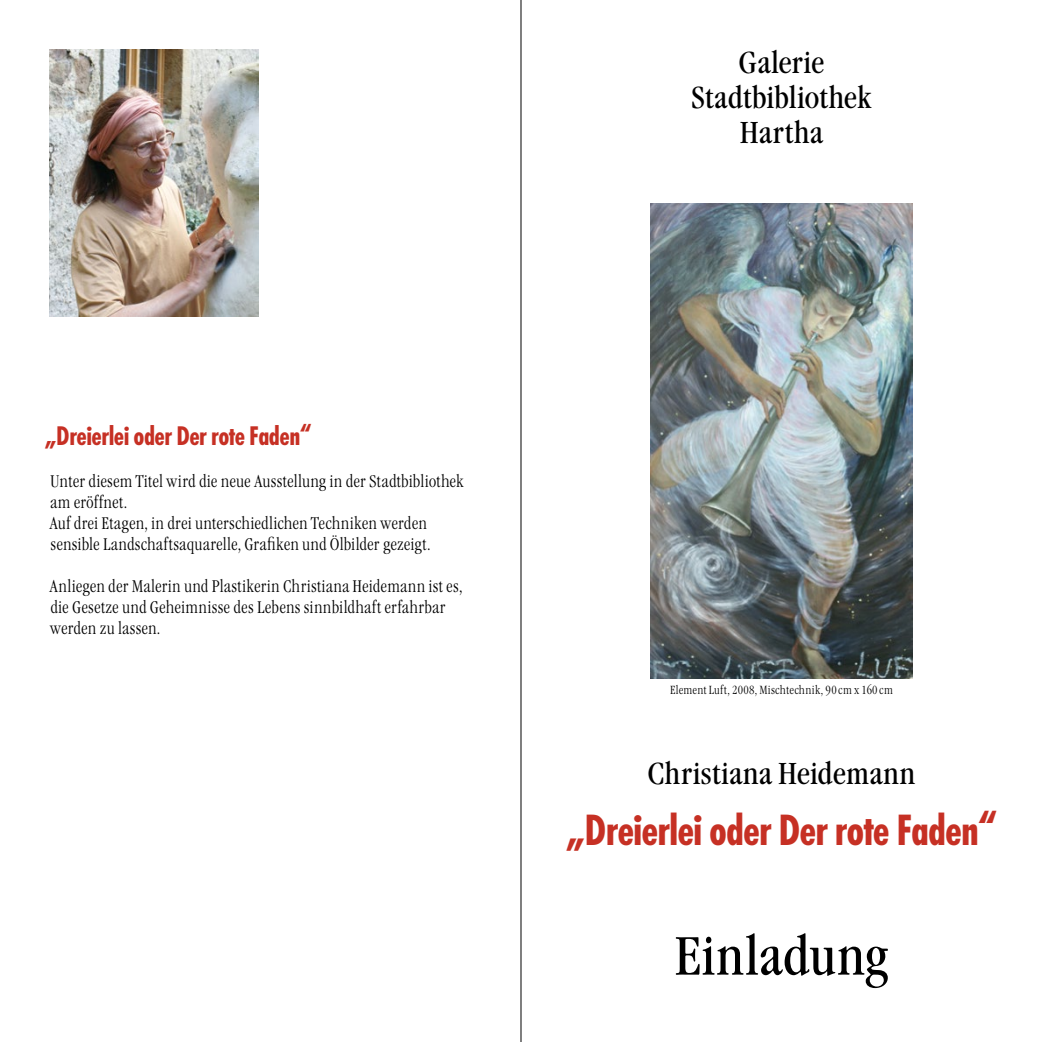
<style>
.page{position:relative;width:1042px;height:1042px;background:#fff}
.page>*{position:absolute;margin:0;border:0;box-sizing:border-box;transform-origin:0 0}
.t1{font:condensed 56px "Garamond Itc T";letter-spacing:.005em;color:#000}
.t2{font:700 condensed 45.5px "Futura T";letter-spacing:-.02em;color:#c63024}
.t3{font:condensed 31.5px/35px "Garamond Itc T";letter-spacing:-.005em;color:#000;text-align:center}
.t4{font:700 condensed 28px "Futura T";letter-spacing:-.02em;color:#c63024}
.t5{font:300 condensed 17.5px/21px "Garamond Itc T";letter-spacing:.005em;color:#000}
.t6{font:300 condensed 12.25px "Garamond Itc T";letter-spacing:.02em;color:#000}
</style>
<div class="page">
<hr style="left:521px;top:0;width:1px;height:1042px;background:#000">
<img style="left:650px;top:203px;width:263px;height:475px">
<img style="left:50px;top:50px;width:208px;height:267px">
<h3 class="t3" style="left:691px;top:45px;width:182px">Galerie<br>Stadtbibliothek<br>Hartha</h3>
<h3 class="t4" style="left:44px;top:419px;width:269px">„Dreierlei oder Der rote Faden“</h3>
<p class="t5" style="left:49px;top:471px;width:416px">Unter diesem Titel wird die neue Ausstellung in der Stadtbibliothek am eröffnet.<br>Auf drei Etagen, in drei unterschiedlichen Techniken werden sensible Landschaftsaquarelle, Grafiken und Ölbilder gezeigt.</p>
<p class="t5" style="left:49px;top:576px;width:415px">Anliegen der Malerin und Plastikerin Christiana Heidemann ist es, die Gesetze und Geheimnisse des Lebens sinnbildhaft erfahrbar werden zu lassen.</p>
<p class="t6" style="left:670px;top:682px;width:224px">Element Luft, 2008, Mischtechnik, 90cm x 160cm</p>
<h3 class="t3" style="left:647px;top:756px;width:269px">Christiana Heidemann</h3>
<h2 class="t2" style="left:565px;top:803px;width:433px">„Dreierlei oder Der rote Faden“</h2>
<h1 class="t1" style="left:674px;top:923px;width:215px">Einladung</h1>
</div>
